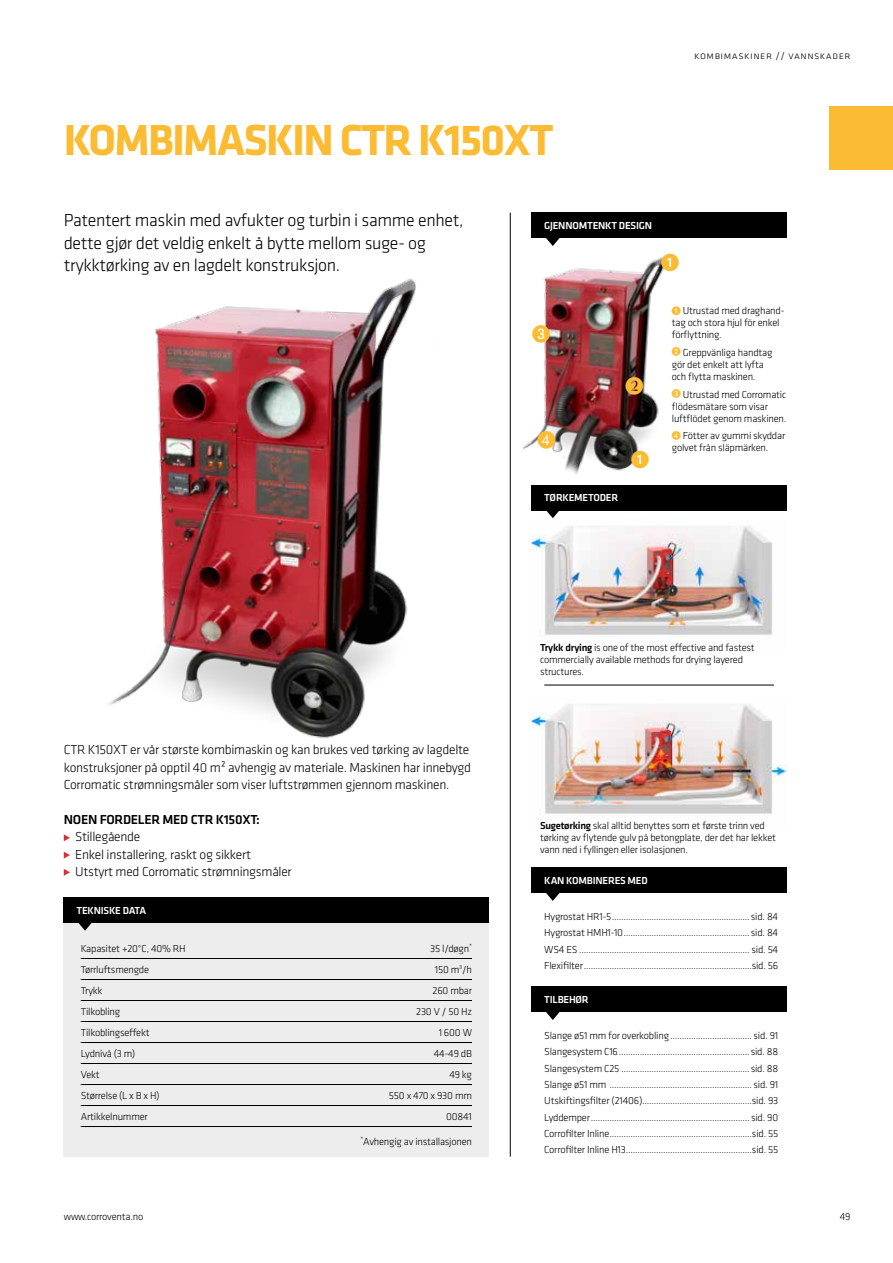
<style>
.page{position:relative;width:893px;height:1263px;background:#fff}
.page>*{position:absolute;margin:0;border:0;box-sizing:border-box;transform-origin:0 0}
.t1{font:700 45px "Klavika";letter-spacing:-.04em;color:#fbbc33}
.t2{font:300 18px/22.5px "Klavika";letter-spacing:-.02em;color:#000}
.t3{font:18px "European Pi One";color:#fbbc33}
.t4{font:300 13.5px/17.2px "Klavika";letter-spacing:-.02em;color:#000}
.t5{font:500 13.5px "Klavika";letter-spacing:-.02em;color:#000}
.t6{font:300 10.5px/12px "Klavika";letter-spacing:-.02em;color:#000}
.t7{font:500 10.5px "Klavika";letter-spacing:-.02em;color:#fff}
.t8{font:300 10.5px "Klavika";letter-spacing:.05em;color:#000}
.s1{font-family:"European Pi One";font-weight:400;font-size:9px;color:#fbbc33}
.s2{font-weight:500}
</style>
<div class="page">
<div style="left:829px;top:106px;width:64px;height:64px;background:#fbbc33"></div>
<hr style="left:510px;top:213px;width:1px;height:944px;background:#000">
<img style="left:109px;top:278px;width:307px;height:461px">
<svg style="left:64px;top:834px;width:6px;height:7px"></svg>
<svg style="left:64px;top:852px;width:6px;height:6px"></svg>
<svg style="left:64px;top:869px;width:6px;height:7px"></svg>
<div style="left:64px;top:923px;width:425px;height:234px;background:#ededed"></div>
<div style="left:64px;top:897px;width:425px;height:26px;background:#000"></div>
<hr style="left:81px;top:958px;width:391px;height:1px;background:#000">
<hr style="left:81px;top:979px;width:391px;height:1px;background:#000">
<hr style="left:81px;top:1000px;width:391px;height:1px;background:#000">
<hr style="left:81px;top:1021px;width:391px;height:1px;background:#000">
<hr style="left:81px;top:1042px;width:391px;height:1px;background:#000">
<hr style="left:81px;top:1063px;width:391px;height:1px;background:#000">
<hr style="left:81px;top:1084px;width:391px;height:1px;background:#000">
<hr style="left:81px;top:1105px;width:391px;height:1px;background:#000">
<hr style="left:81px;top:1126px;width:391px;height:1px;background:#000">
<svg style="left:78px;top:923px;width:14px;height:8px"></svg>
<img style="left:531px;top:704px;width:255px;height:113px">
<img style="left:531px;top:526px;width:242px;height:112px">
<div style="left:531px;top:485px;width:256px;height:25px;background:#000"></div>
<svg style="left:544px;top:510px;width:17px;height:8px"></svg>
<hr style="left:544px;top:685px;width:230px;height:1px;background:#000">
<div style="left:531px;top:986px;width:256px;height:26px;background:#000"></div>
<svg style="left:546px;top:1012px;width:14px;height:8px"></svg>
<img style="left:523px;top:257px;width:144px;height:218px">
<div style="left:531px;top:213px;width:256px;height:25px;background:#000"></div>
<svg style="left:546px;top:238px;width:14px;height:8px"></svg>
<div style="left:531px;top:867px;width:256px;height:26px;background:#000"></div>
<svg style="left:546px;top:893px;width:14px;height:8px"></svg>
<p class="t8" style="left:694px;top:49px;width:66px">KOMBIMASKINER</p>
<p class="t6" style="left:775px;top:49px;width:21px">// VANN</p>
<p class="t6" style="left:814px;top:49px;width:19px">SKADER</p>
<h1 class="t1" style="left:64px;top:108px;width:491px">KOMBIMASKIN CTR K150XT</h1>
<h2 class="t2" style="left:64px;top:209px;width:401px">Patentert maskin med avfukter og turbin i samme enhet, dette gjør det veldig enkelt å bytte mellom suge- og trykktørking av en lagdelt konstruksjon.</h2>
<p class="t7" style="left:544px;top:219px;width:109px">GJENNOMTENKT DESIGN</p>
<h2 class="t3" style="left:661px;top:253px;width:19px">1</h2>
<h2 class="t3" style="left:532px;top:325px;width:19px">C</h2>
<h2 class="t3" style="left:537px;top:431px;width:19px">D</h2>
<h2 class="t3" style="left:625px;top:376px;width:19px">B</h2>
<h2 class="t3" style="left:631px;top:449px;width:19px">1</h2>
<p class="t7" style="left:544px;top:491px;width:75px">TØRKEMETODER</p>
<p class="t6" style="left:672px;top:304px;width:114px"><span class="s1">1</span> Utrustad med draghand&shy;tag och stora hjul för enkel förflyttning.</p>
<p class="t6" style="left:672px;top:346px;width:102px"><span class="s1">B</span> Greppvänliga handtag gör det enkelt att lyfta och flytta maskinen.</p>
<p class="t6" style="left:672px;top:388px;width:116px"><span class="s1">C</span> Utrustad med Corromatic flödesmätare som visar luftflödet genom maskinen.</p>
<p class="t6" style="left:672px;top:430px;width:115px"><span class="s1">D</span> Fötter av gummi skyddar golvet från släpmärken.</p>
<p class="t4" style="left:64px;top:741px;width:409px">CTR K150XT er vår største kombimaskin og kan brukes ved tørking av lagdelte konstruksjoner på opptil 40 m² avhengig av materiale. Maskinen har innebygd<br>Corromatic strømningsmåler som viser luftstrømmen gjennom maskinen.</p>
<p class="t5" style="left:64px;top:810px;width:198px">NOEN FORDELER MED CTR K150XT:</p>
<p class="t4" style="left:75px;top:828px;width:218px">Stillegående<br>Enkel installering, raskt og sikkert<br>Utstyrt med Corromatic strømningsmåler</p>
<p class="t7" style="left:77px;top:903px;width:71px">TEKNISKE DATA</p>
<p class="t6" style="left:81px;top:942px;width:106px">Kapasitet +20°C, 40% RH</p>
<p class="t6" style="left:430px;top:942px;width:43px">35 l/døgn<sup>*</sup></p>
<p class="t6" style="left:81px;top:963px;width:70px">Tørrluftsmengde</p>
<p class="t6" style="left:435px;top:963px;width:39px">150 m<sup>3</sup>/h</p>
<p class="t6" style="left:81px;top:984px;width:23px">Trykk</p>
<p class="t6" style="left:432px;top:984px;width:41px">260 mbar</p>
<p class="t6" style="left:81px;top:1005px;width:41px">Tilkobling</p>
<p class="t6" style="left:416px;top:1005px;width:57px">230 V / 50 Hz</p>
<p class="t6" style="left:81px;top:1026px;width:70px">Tilkoblingseffekt</p>
<p class="t6" style="left:439px;top:1026px;width:35px">1 600 W</p>
<p class="t6" style="left:81px;top:1047px;width:56px">Lydnivå (3 m)</p>
<p class="t6" style="left:434px;top:1047px;width:40px">44-49 dB</p>
<p class="t6" style="left:81px;top:1068px;width:20px">Vekt</p>
<p class="t6" style="left:449px;top:1068px;width:24px">49 kg</p>
<p class="t6" style="left:81px;top:1089px;width:80px">Størrelse (L x B x H)</p>
<p class="t6" style="left:389px;top:1089px;width:85px">550 x 470 x 930 mm</p>
<p class="t6" style="left:81px;top:1110px;width:69px">Artikkelnummer</p>
<p class="t6" style="left:446px;top:1110px;width:27px">00841</p>
<p class="t6" style="left:360px;top:1135px;width:113px"><sup>*</sup>Avhengig av installasjonen</p>
<p class="t6" style="left:540px;top:641px;width:216px"><span class="s2">Trykk drying</span> is one of the most effective and fastest commercially available methods for drying layered structures.</p>
<p class="t6" style="left:540px;top:819px;width:238px"><span class="s2">Sugetørking</span> skal alltid benyttes som et første trinn ved tørking av flytende gulv på betongplate, der det har lekket vann ned i fyllingen eller isolasjonen.</p>
<p class="t7" style="left:544px;top:874px;width:105px">KAN KOMBINERES MED</p>
<p class="t6" style="left:544px;top:908px;width:236px;line-height:16.2px;text-align:justify">Hygrostat HR1-5........................................................... sid. 84<br>Hygrostat HMH1-10...................................................... sid. 84<br>WS4 ES ......................................................................... sid. 54<br>Flexifilter........................................................................sid. 56</p>
<p class="t7" style="left:544px;top:993px;width:46px">TILBEHØR</p>
<p class="t6" style="left:544px;top:1027px;width:236px;line-height:16.2px;text-align:justify">Slange ø51 mm for overkobling................................... sid. 91<br>Slangesystem C16........................................................sid. 88<br>Slangesystem C25 .......................................................sid. 88<br>Slange ø51 mm ............................................................. sid. 91<br>Utskiftingsfilter (21406)...............................................sid. 93<br>Lyddemper.................................................................... sid. 90<br>Corrofilter Inline.............................................................sid. 55<br>Corrofilter Inline H13......................................................sid. 55</p>
<p class="t6" style="left:64px;top:1211px;width:81px">www.corroventa.no</p>
<p class="t6" style="left:840px;top:1211px;width:12px">49</p>
</div>
